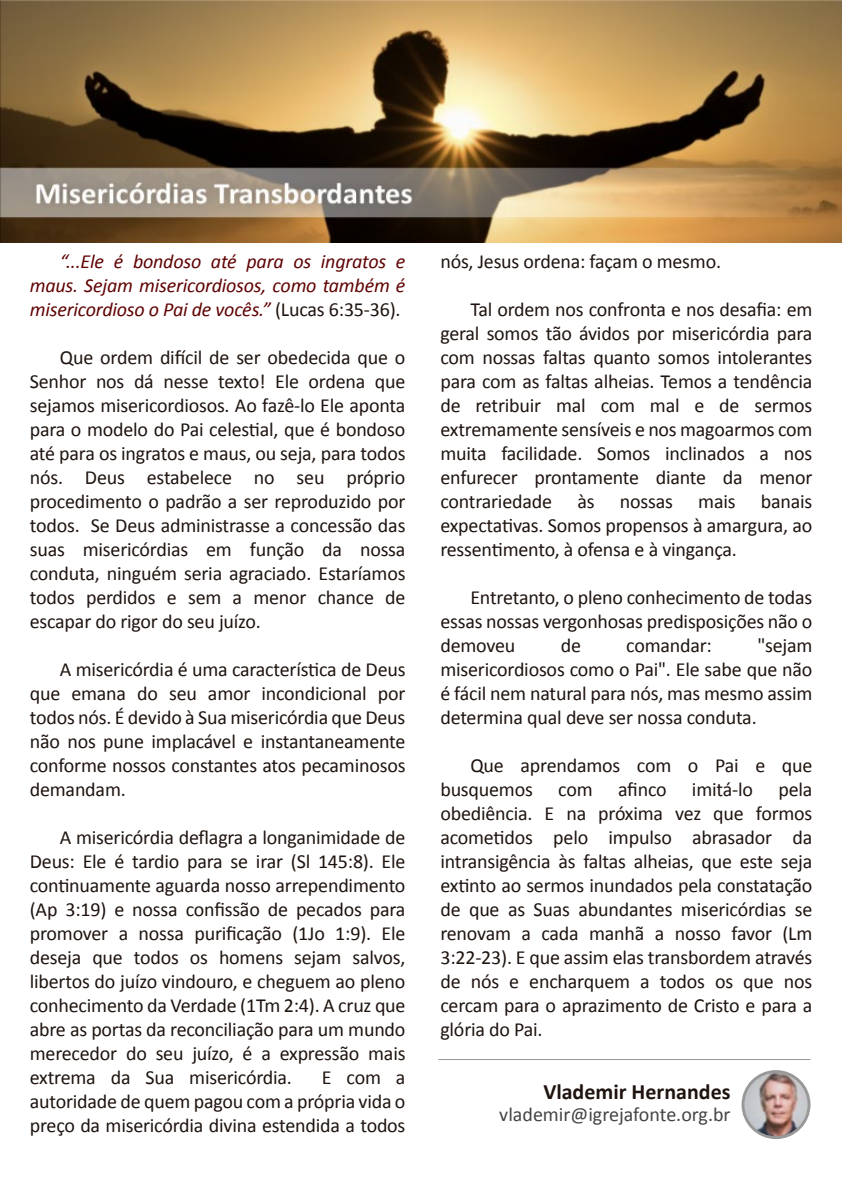
<style>
.page{position:relative;width:842px;height:1191px;background:#fff}
.page>*{position:absolute;margin:0;border:0;box-sizing:border-box;transform-origin:0 0}
.t1{font:700 22px "Calibri";color:#1f140f}
.t2{font:20px/24px "Calibri";letter-spacing:-.01em;color:#1f140f;text-align:justify}
.t3{font:italic 20px/24px "Calibri";letter-spacing:-.01em;color:#600303;text-align:justify}
.t4{font:20px "Calibri";color:#464443}
.s1{font-style:normal;color:#1f140f}
</style>
<div class="page">
<svg style="left:741px;top:1070px;width:69px;height:69px"></svg>
<img style="left:744px;top:1073px;width:64px;height:63px;border-radius:32px">
<hr style="left:438px;top:1059px;width:372px;height:1px;background:#999899">
<img style="left:0;top:0;width:842px;height:242px">
<p class="t3" style="left:30px;top:248px;width:377px;text-indent:30px">“...Ele é bondoso até para os ingratos e maus. Sejam misericordiosos, como também é misericordioso o Pai de vocês.” <span class="s1">(Lucas 6:35-36).</span></p>
<p class="t2" style="left:30px;top:345px;width:377px;text-indent:30px">Que ordem difícil de ser obedecida que o Senhor nos dá nesse texto! Ele ordena que sejamos misericordiosos. Ao fazê-lo Ele aponta para o modelo do Pai celestial, que é bondoso até para os ingratos e maus, ou seja, para todos nós. Deus estabelece no seu próprio procedimento o padrão a ser reproduzido por todos. Se Deus administrasse a concessão das suas misericórdias em função da nossa conduta, ninguém seria agraciado. Estaríamos todos perdidos e sem a menor chance de escapar do rigor do seu juízo.</p>
<p class="t2" style="left:30px;top:657px;width:377px;text-indent:30px">A misericórdia é uma característica de Deus que emana do seu amor incondicional por todos nós. É devido à Sua misericórdia que Deus não nos pune implacável e instantaneamente conforme nossos constantes atos pecaminosos demandam.</p>
<p class="t2" style="left:30px;top:825px;width:377px;text-indent:30px">A misericórdia deflagra a longanimidade de Deus: Ele é tardio para se irar (Sl 145:8). Ele continuamente aguarda nosso arrependimento (Ap 3:19) e nossa confissão de pecados para promover a nossa purificação (1Jo 1:9). Ele deseja que todos os homens sejam salvos, libertos do juízo vindouro, e cheguem ao pleno conhecimento da Verdade (1Tm 2:4). A cruz que abre as portas da reconciliação para um mundo merecedor do seu juízo, é a expressão mais extrema da Sua misericórdia.</p>
<p class="t2" style="left:30px;top:1065px;width:377px;text-indent:292px">E com a autoridade de quem pagou com a própria vida o preço da misericórdia divina estendida a todos</p>
<p class="t2" style="left:440px;top:249px;width:282px">nós, Jesus ordena: façam o mesmo.</p>
<p class="t2" style="left:440px;top:297px;width:374px;text-indent:30px">Tal ordem nos confronta e nos desafia: em geral somos tão ávidos por misericórdia para com nossas faltas quanto somos intolerantes para com as faltas alheias. Temos a tendência de retribuir mal com mal e de sermos extremamente sensíveis e nos magoarmos com muita facilidade. Somos inclinados a nos enfurecer prontamente diante da menor contrariedade</p>
<p class="t2" style="left:577px;top:489px;width:19px">às</p>
<p class="t2" style="left:620px;top:489px;width:55px">nossas</p>
<p class="t2" style="left:698px;top:489px;width:39px">mais</p>
<p class="t2" style="left:440px;top:489px;width:373px;text-indent:320px">banais expectativas. Somos propensos à amargura, ao ressentimento, à ofensa e à vingança.</p>
<p class="t2" style="left:440px;top:585px;width:373px;text-indent:30px">Entretanto, o pleno conhecimento de todas essas nossas vergonhosas predisposições não o demoveu</p>
<p class="t2" style="left:440px;top:633px;width:374px;text-indent:317px">"sejam misericordiosos como o Pai". Ele sabe que não é fácil nem natural para nós, mas mesmo assim determina qual deve ser nossa conduta.</p>
<p class="t2" style="left:440px;top:753px;width:374px;text-indent:30px">Que aprendamos com o Pai e que busquemos</p>
<p class="t2" style="left:561px;top:633px;width:22px">de</p>
<p class="t2" style="left:626px;top:633px;width:87px">comandar:</p>
<p class="t2" style="left:558px;top:777px;width:36px">com</p>
<p class="t2" style="left:618px;top:777px;width:50px">afinco</p>
<p class="t2" style="left:692px;top:777px;width:63px">imitá-lo</p>
<p class="t2" style="left:440px;top:777px;width:374px;text-indent:338px">pela obediência. E na próxima vez que formos acometidos pelo impulso abrasador da intransigência às faltas alheias, que este seja extinto ao sermos inundados pela constatação de que as Suas abundantes misericórdias se renovam a cada manhã a nosso favor (Lm 3:22-23). E que assim elas transbordem através de nós e encharquem a todos os que nos cercam para o aprazimento de Cristo e para a glória do Pai.</p>
<p class="t1" style="left:543px;top:1076px;width:189px">Vlademir Hernandes</p>
<p class="t4" style="left:499px;top:1101px;width:233px">vlademir@igrejafonte.org.br</p>
</div>
